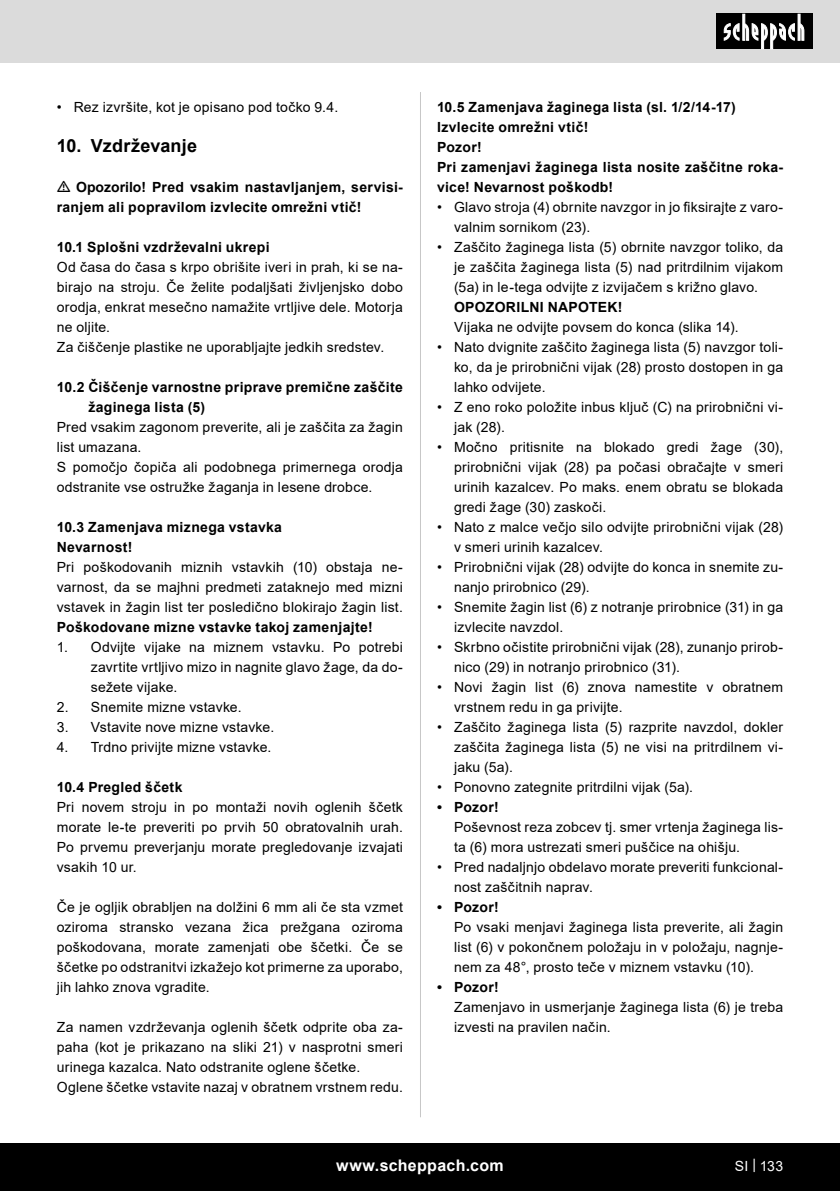
<style>
.page{position:relative;width:840px;height:1191px;background:#fff}
.page>*{position:absolute;margin:0;border:0;box-sizing:border-box;transform-origin:0 0}
.t1{font:700 18px "Arial";letter-spacing:.015em;color:#000}
.t2{font:700 16px "Arial";letter-spacing:.02em;color:#fff}
.t3{font:14px/20px "Arial";letter-spacing:.015em;color:#000}
.t4{font:700 14px/20px "Arial";letter-spacing:.02em;color:#000}
.t5{font:14px "Arial";color:#fff}
.s1{font-weight:700}
</style>
<div class="page">
<div style="left:0;top:0;width:839px;height:63px;background:#dbdbdb"></div>
<div style="left:0;top:1143px;width:839px;height:48px;background:#000"></div>
<div style="left:716px;top:14px;width:96px;height:35px;background:#000"></div>
<svg style="left:723px;top:14px;width:81px;height:35px"></svg>
<hr style="left:420px;top:92px;width:1px;height:1025px;background:#c7c7c7">
<p class="t3" style="left:57px;top:97px;width:283px">• Rez izvršite, kot je opisano pod točko 9.4.</p>
<p class="t1" style="left:57px;top:133px;width:142px">10. Vzdrževanje</p>
<p class="t4" style="left:57px;top:177px;width:347px;text-indent:19px">Opozorilo! Pred vsakim nastavljanjem, servisi&shy;ranjem ali popravilom izvlecite omrežni vtič!</p>
<p class="t4" style="left:57px;top:237px;width:214px">10.1 Splošni vzdrževalni ukrepi</p>
<p class="t3" style="left:57px;top:257px;width:347px;text-align:justify">Od časa do časa s krpo obrišite iveri in prah, ki se na&shy;birajo na stroju. Če želite podaljšati življenjsko dobo orodja, enkrat mesečno namažite vrtljive dele. Motorja ne oljite.</p>
<p class="t3" style="left:57px;top:337px;width:329px">Za čiščenje plastike ne uporabljajte jedkih sredstev.</p>
<p class="t4" style="left:88px;top:377px;width:316px;text-indent:-32px">10.2 Čiščenje varnostne priprave premične zaščite žaginega lista (5)</p>
<p class="t3" style="left:57px;top:417px;width:347px">Pred vsakim zagonom preverite, ali je zaščita za žagin list umazana.</p>
<p class="t3" style="left:57px;top:457px;width:347px">S pomočjo čopiča ali podobnega primernega orodja odstranite vse ostružke žaganja in lesene drobce.</p>
<p class="t4" style="left:57px;top:517px;width:226px">10.3 Zamenjava miznega vstavka</p>
<p class="t4" style="left:57px;top:537px;width:77px">Nevarnost!</p>
<p class="t3" style="left:57px;top:557px;width:347px;text-align:justify">Pri poškodovanih miznih vstavkih (10) obstaja ne&shy;varnost, da se majhni predmeti zataknejo med mizni vstavek in žagin list ter posledično blokirajo žagin list.<br><span class="s1">Poškodovane mizne vstavke takoj zamenjajte!</span></p>
<p class="t3" style="left:91px;top:637px;width:313px;text-align:justify;text-indent:-34px">1. Odvijte vijake na miznem vstavku. Po potrebi zavrtite vrtljivo mizo in nagnite glavo žage, da do&shy;sežete vijake.</p>
<p class="t3" style="left:57px;top:697px;width:186px">2. Snemite mizne vstavke.</p>
<p class="t3" style="left:57px;top:717px;width:219px">3. Vstavite nove mizne vstavke.</p>
<p class="t3" style="left:57px;top:737px;width:216px">4. Trdno privijte mizne vstavke.</p>
<p class="t4" style="left:57px;top:777px;width:127px">10.4 Pregled ščetk</p>
<p class="t3" style="left:57px;top:797px;width:347px;text-align:justify">Pri novem stroju in po montaži novih oglenih ščetk morate le-te preveriti po prvih 50 obratovalnih urah.<br>Po prvemu preverjanju morate pregledovanje izvajati vsakih 10 ur.</p>
<p class="t3" style="left:57px;top:897px;width:347px;text-align:justify">Če je ogljik obrabljen na dolžini 6 mm ali če sta vzmet oziroma stransko vezana žica prežgana oziroma poškodovana, morate zamenjati obe ščetki. Če se ščetke po odstranitvi izkažejo kot primerne za uporabo, jih lahko znova vgradite.</p>
<p class="t3" style="left:57px;top:1017px;width:347px;text-align:justify">Za namen vzdrževanja oglenih ščetk odprite oba za&shy;paha (kot je prikazano na sliki 21) v nasprotni smeri urinega kazalca. Nato odstranite oglene ščetke.</p>
<p class="t3" style="left:57px;top:1077px;width:347px">Oglene ščetke vstavite nazaj v obratnem vrstnem redu.</p>
<p class="t4" style="left:437px;top:97px;width:300px">10.5 Zamenjava žaginega lista (sl. 1/2/14-17)</p>
<p class="t4" style="left:437px;top:117px;width:153px">Izvlecite omrežni vtič!</p>
<p class="t4" style="left:437px;top:137px;width:46px">Pozor!</p>
<p class="t4" style="left:437px;top:157px;width:347px">Pri zamenjavi žaginega lista nosite zaščitne roka&shy;vice! Nevarnost poškodb!</p>
<p class="t3" style="left:454px;top:197px;width:330px;text-indent:-17px">• Glavo stroja (4) obrnite navzgor in jo fiksirajte z varo&shy;valnim sornikom (23).</p>
<p class="t3" style="left:454px;top:237px;width:330px;text-align:justify;text-indent:-17px">• Zaščito žaginega lista (5) obrnite navzgor toliko, da je zaščita žaginega lista (5) nad pritrdilnim vijakom (5a) in le-tega odvijte z izvijačem s križno glavo.</p>
<p class="t4" style="left:454px;top:297px;width:170px">OPOZORILNI NAPOTEK!</p>
<p class="t3" style="left:454px;top:317px;width:286px">Vijaka ne odvijte povsem do konca (slika 14).</p>
<p class="t3" style="left:454px;top:337px;width:330px;text-align:justify;text-indent:-17px">• Nato dvignite zaščito žaginega lista (5) navzgor toli&shy;ko, da je prirobnični vijak (28) prosto dostopen in ga lahko odvijete.</p>
<p class="t3" style="left:454px;top:397px;width:330px;text-indent:-17px">• Z eno roko položite inbus ključ (C) na prirobnični vi&shy;jak (28).</p>
<p class="t3" style="left:454px;top:437px;width:330px;text-align:justify;text-indent:-17px">• Močno pritisnite na blokado gredi žage (30), prirobnični vijak (28) pa počasi obračajte v smeri urinih kazalcev. Po maks. enem obratu se blokada gredi žage (30) zaskoči.</p>
<p class="t3" style="left:454px;top:517px;width:330px;text-indent:-17px">• Nato z malce večjo silo odvijte prirobnični vijak (28) v smeri urinih kazalcev.</p>
<p class="t3" style="left:454px;top:557px;width:330px;text-indent:-17px">• Prirobnični vijak (28) odvijte do konca in snemite zu&shy;nanjo prirobnico (29).</p>
<p class="t3" style="left:454px;top:597px;width:330px;text-indent:-17px">• Snemite žagin list (6) z notranje prirobnice (31) in ga izvlecite navzdol.</p>
<p class="t3" style="left:454px;top:637px;width:330px;text-indent:-17px">• Skrbno očistite prirobnični vijak (28), zunanjo prirob&shy;nico (29) in notranjo prirobnico (31).</p>
<p class="t3" style="left:454px;top:677px;width:330px;text-indent:-17px">• Novi žagin list (6) znova namestite v obratnem vrstnem redu in ga privijte.</p>
<p class="t3" style="left:454px;top:717px;width:330px;text-align:justify;text-indent:-17px">• Zaščito žaginega lista (5) razprite navzdol, dokler zaščita žaginega lista (5) ne visi na pritrdilnem vi&shy;jaku (5a).</p>
<p class="t3" style="left:437px;top:777px;width:257px">• Ponovno zategnite pritrdilni vijak (5a).</p>
<p class="t4" style="left:437px;top:797px;width:63px">• Pozor!</p>
<p class="t3" style="left:454px;top:817px;width:330px">Poševnost reza zobcev tj. smer vrtenja žaginega lis&shy;ta (6) mora ustrezati smeri puščice na ohišju.</p>
<p class="t3" style="left:454px;top:857px;width:330px;text-indent:-17px">• Pred nadaljnjo obdelavo morate preveriti funkcional&shy;nost zaščitnih naprav.</p>
<p class="t4" style="left:437px;top:897px;width:63px">• Pozor!</p>
<p class="t3" style="left:454px;top:917px;width:330px;text-align:justify">Po vsaki menjavi žaginega lista preverite, ali žagin list (6) v pokončnem položaju in v položaju, nagnje&shy;nem za 48°, prosto teče v miznem vstavku (10).</p>
<p class="t4" style="left:437px;top:977px;width:63px">• Pozor!</p>
<p class="t3" style="left:454px;top:997px;width:330px">Zamenjavo in usmerjanje žaginega lista (6) je treba izvesti na pravilen način.</p>
<p class="t2" style="left:336px;top:1154px;width:169px">www.scheppach.com</p>
<p class="t5" style="left:734px;top:1156px;width:50px">SI | 133</p>
</div>
